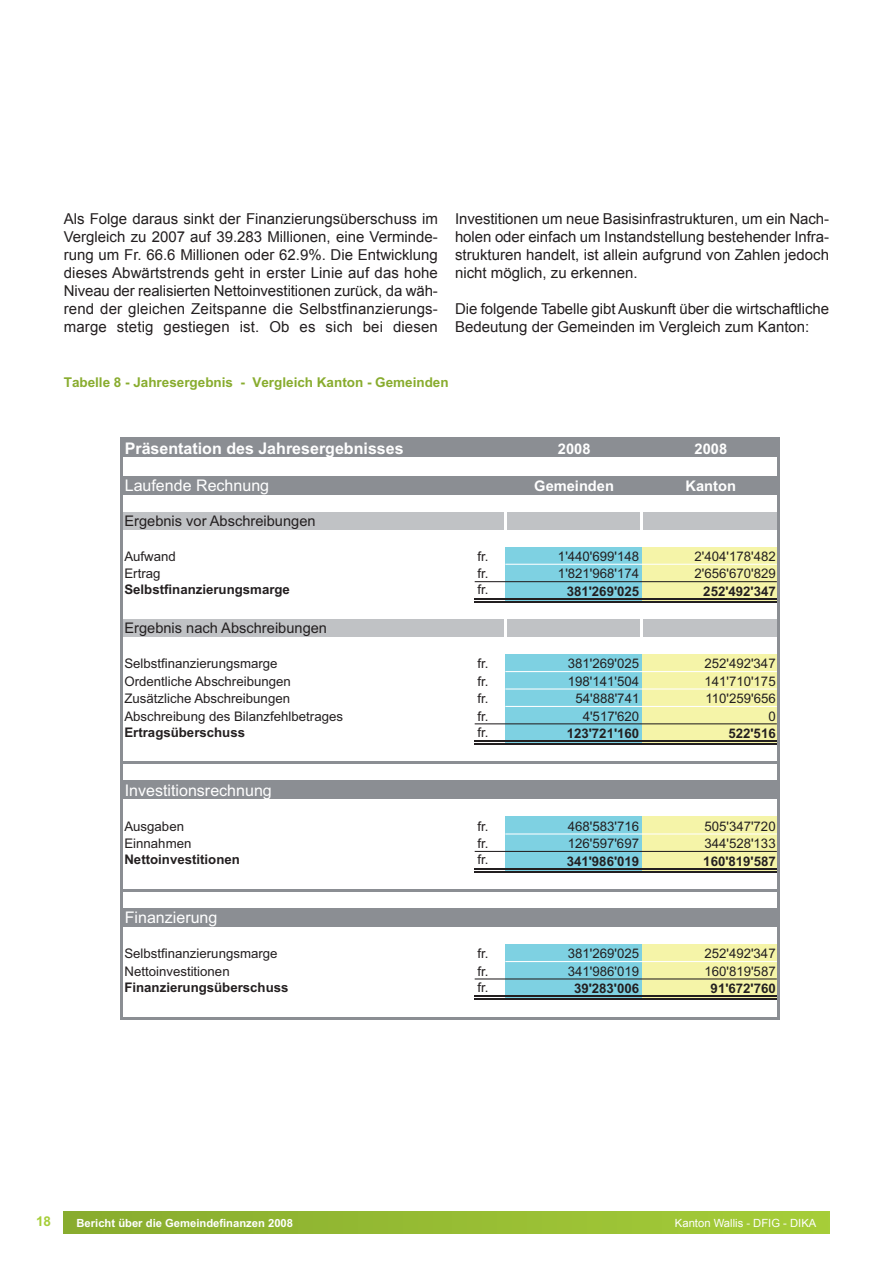
<style>
.page{position:relative;width:893px;height:1263px;background:#fff}
.page>*{position:absolute;margin:0;border:0;box-sizing:border-box;transform-origin:0 0}
.t1{font:16.05px "Arial";color:#fff}
.t2{font:700 16.05px "Arial";color:#fff}
.t3{font:15px/18px "Arial";color:#231f20;text-align:justify}
.t4{font:14.7px "Arial";color:#231f20}
.t5{font:700 14.7px "Arial";color:#fff}
.t6{font:700 13.5px "Arial";color:#88ac2e}
.t7{font:700 13.5px "Arial";color:#a6ce39}
.t8{font:13.2px "Arial";color:#231f20}
.t9{font:700 13.2px "Arial";color:#231f20}
.t10{font:700 11.25px "Arial";color:#fff}
.t11{font:11.25px "Arial";color:#fff}
</style>
<div class="page">
<div style="left:64px;top:1212px;width:765px;height:21px;background:linear-gradient(to right,#88ab2e,#a6cd39)"></div>
<div style="left:122px;top:438px;width:657px;height:19px;background:#8b8e93"></div>
<div style="left:122px;top:476px;width:657px;height:19px;background:#8b8e93"></div>
<div style="left:122px;top:512px;width:657px;height:17px;background:#c0c2c5"></div>
<div style="left:505px;top:547px;width:137px;height:17px;background:#7ed1e2"></div>
<div style="left:642px;top:547px;width:137px;height:17px;background:#f5f4a8"></div>
<div style="left:505px;top:564px;width:137px;height:18px;background:#7ed1e2"></div>
<div style="left:642px;top:564px;width:137px;height:18px;background:#f5f4a8"></div>
<div style="left:505px;top:582px;width:137px;height:19px;background:#7ed1e2"></div>
<div style="left:642px;top:582px;width:137px;height:19px;background:#f5f4a8"></div>
<div style="left:122px;top:619px;width:657px;height:18px;background:#c0c2c5"></div>
<div style="left:505px;top:654px;width:137px;height:18px;background:#7ed1e2"></div>
<div style="left:642px;top:654px;width:137px;height:18px;background:#f5f4a8"></div>
<div style="left:505px;top:672px;width:137px;height:17px;background:#7ed1e2"></div>
<div style="left:642px;top:672px;width:137px;height:17px;background:#f5f4a8"></div>
<div style="left:505px;top:689px;width:137px;height:18px;background:#7ed1e2"></div>
<div style="left:642px;top:689px;width:137px;height:18px;background:#f5f4a8"></div>
<div style="left:505px;top:707px;width:137px;height:17px;background:#7ed1e2"></div>
<div style="left:642px;top:707px;width:137px;height:17px;background:#f5f4a8"></div>
<div style="left:505px;top:724px;width:137px;height:19px;background:#7ed1e2"></div>
<div style="left:642px;top:724px;width:137px;height:19px;background:#f5f4a8"></div>
<div style="left:122px;top:780px;width:657px;height:19px;background:#8b8e93"></div>
<div style="left:505px;top:817px;width:137px;height:17px;background:#7ed1e2"></div>
<div style="left:642px;top:817px;width:137px;height:17px;background:#f5f4a8"></div>
<div style="left:505px;top:834px;width:137px;height:17px;background:#7ed1e2"></div>
<div style="left:642px;top:834px;width:137px;height:17px;background:#f5f4a8"></div>
<div style="left:505px;top:851px;width:137px;height:19px;background:#7ed1e2"></div>
<div style="left:642px;top:851px;width:137px;height:19px;background:#f5f4a8"></div>
<div style="left:122px;top:908px;width:657px;height:19px;background:#8b8e93"></div>
<div style="left:505px;top:944px;width:137px;height:18px;background:#7ed1e2"></div>
<div style="left:642px;top:944px;width:137px;height:18px;background:#f5f4a8"></div>
<div style="left:505px;top:962px;width:137px;height:17px;background:#7ed1e2"></div>
<div style="left:642px;top:962px;width:137px;height:17px;background:#f5f4a8"></div>
<div style="left:505px;top:979px;width:137px;height:19px;background:#7ed1e2"></div>
<div style="left:642px;top:979px;width:137px;height:19px;background:#f5f4a8"></div>
<svg style="left:504px;top:512px;width:2px;height:17px"></svg>
<svg style="left:641px;top:512px;width:2px;height:17px"></svg>
<hr style="left:120px;top:437px;width:3px;height:582px;background:#8b8e93">
<hr style="left:777px;top:440px;width:3px;height:579px;background:#8b8e93">
<svg style="left:504px;top:619px;width:2px;height:18px"></svg>
<svg style="left:641px;top:619px;width:2px;height:18px"></svg>
<hr style="left:123px;top:437px;width:657px;height:2px;background:#8b8e93">
<hr style="left:505px;top:564px;width:272px;height:1px;background:#fff">
<hr style="left:475px;top:581px;width:302px;height:1px;background:#231f20">
<hr style="left:475px;top:598px;width:302px;height:2px;background:#231f20">
<hr style="left:475px;top:601px;width:302px;height:1px;background:#231f20">
<hr style="left:505px;top:671px;width:272px;height:1px;background:#fff">
<hr style="left:505px;top:688px;width:272px;height:1px;background:#fff">
<hr style="left:505px;top:706px;width:272px;height:1px;background:#fff">
<hr style="left:475px;top:723px;width:302px;height:1px;background:#231f20">
<hr style="left:475px;top:741px;width:302px;height:1px;background:#231f20">
<hr style="left:475px;top:743px;width:302px;height:2px;background:#231f20">
<hr style="left:123px;top:762px;width:657px;height:2px;background:#8b8e93">
<hr style="left:505px;top:833px;width:272px;height:1px;background:#fff">
<hr style="left:475px;top:851px;width:302px;height:1px;background:#231f20">
<hr style="left:475px;top:868px;width:302px;height:1px;background:#231f20">
<hr style="left:475px;top:871px;width:302px;height:1px;background:#231f20">
<hr style="left:123px;top:889px;width:657px;height:3px;background:#8b8e93">
<hr style="left:505px;top:961px;width:272px;height:1px;background:#fff">
<hr style="left:475px;top:978px;width:302px;height:1px;background:#231f20">
<hr style="left:475px;top:996px;width:302px;height:1px;background:#231f20">
<hr style="left:475px;top:999px;width:302px;height:1px;background:#231f20">
<hr style="left:123px;top:1017px;width:657px;height:2px;background:#8b8e93">
<p class="t3" style="left:64px;top:209px;width:376px">Als Folge daraus sinkt der Finanzierungsüberschuss im Vergleich zu 2007 auf 39.283 Millionen, eine Verminde&shy;rung um Fr. 66.6 Millionen oder 62.9%. Die Entwicklung dieses Abwärtstrends geht in erster Linie auf das hohe Niveau der realisierten Nettoinvestitionen zurück, da wäh&shy;rend der gleichen Zeitspanne die Selbstfinanzierungs&shy;marge stetig gestiegen ist. Ob es sich bei diesen</p>
<p class="t3" style="left:455px;top:209px;width:376px">Investitionen um neue Basisinfrastrukturen, um ein Nach&shy;holen oder einfach um Instandstellung bestehender Infra&shy;strukturen handelt, ist allein aufgrund von Zahlen jedoch nicht möglich, zu erkennen.</p>
<p class="t3" style="left:455px;top:299px;width:376px">Die folgende Tabelle gibt Auskunft über die wirtschaftliche<br>Bedeutung der Gemeinden im Vergleich zum Kanton:</p>
<p class="t6" style="left:64px;top:377px;width:386px">Tabelle 8 - Jahresergebnis - Vergleich Kanton - Gemeinden</p>
<p class="t2" style="left:125px;top:442px;width:280px">Präsentation des Jahresergebnisses</p>
<p class="t5" style="left:558px;top:443px;width:34px">2008</p>
<p class="t5" style="left:695px;top:443px;width:34px">2008</p>
<p class="t1" style="left:125px;top:480px;width:146px">Laufende Rechnung</p>
<p class="t5" style="left:534px;top:481px;width:81px">Gemeinden</p>
<p class="t5" style="left:685px;top:481px;width:52px">Kanton</p>
<p class="t4" style="left:124px;top:515px;width:193px">Ergebnis vor Abschreibungen</p>
<p class="t8" style="left:124px;top:551px;width:53px">Aufwand</p>
<p class="t8" style="left:477px;top:551px;width:13px">fr.</p>
<p class="t8" style="left:558px;top:551px;width:83px">1'440'699'148</p>
<p class="t8" style="left:695px;top:551px;width:83px">2'404'178'482</p>
<p class="t8" style="left:124px;top:569px;width:38px">Ertrag</p>
<p class="t8" style="left:477px;top:569px;width:13px">fr.</p>
<p class="t8" style="left:558px;top:569px;width:83px">1'821'968'174</p>
<p class="t8" style="left:695px;top:569px;width:83px">2'656'670'829</p>
<p class="t9" style="left:124px;top:585px;width:167px">Selbstfinanzierungsmarge</p>
<p class="t8" style="left:477px;top:585px;width:13px">fr.</p>
<p class="t9" style="left:567px;top:586px;width:74px">381'269'025</p>
<p class="t9" style="left:703px;top:586px;width:74px">252'492'347</p>
<p class="t4" style="left:124px;top:623px;width:204px">Ergebnis nach Abschreibungen</p>
<p class="t8" style="left:124px;top:659px;width:155px">Selbstfinanzierungsmarge</p>
<p class="t8" style="left:477px;top:659px;width:13px">fr.</p>
<p class="t8" style="left:568px;top:659px;width:73px">381'269'025</p>
<p class="t8" style="left:704px;top:659px;width:73px">252'492'347</p>
<p class="t8" style="left:124px;top:676px;width:168px">Ordentliche Abschreibungen</p>
<p class="t8" style="left:477px;top:676px;width:13px">fr.</p>
<p class="t8" style="left:568px;top:676px;width:73px">198'141'504</p>
<p class="t8" style="left:704px;top:676px;width:73px">141'710'175</p>
<p class="t8" style="left:124px;top:694px;width:167px">Zusätzliche Abschreibungen</p>
<p class="t8" style="left:477px;top:694px;width:13px">fr.</p>
<p class="t8" style="left:575px;top:694px;width:65px">54'888'741</p>
<p class="t8" style="left:705px;top:694px;width:72px">110'259'656</p>
<p class="t8" style="left:124px;top:711px;width:220px">Abschreibung des Bilanzfehlbetrages</p>
<p class="t8" style="left:477px;top:711px;width:13px">fr.</p>
<p class="t8" style="left:583px;top:711px;width:58px">4'517'620</p>
<p class="t8" style="left:768px;top:711px;width:9px">0</p>
<p class="t9" style="left:124px;top:727px;width:122px">Ertragsüberschuss</p>
<p class="t8" style="left:477px;top:727px;width:13px">fr.</p>
<p class="t9" style="left:567px;top:728px;width:74px">123'721'160</p>
<p class="t9" style="left:728px;top:728px;width:49px">522'516</p>
<p class="t1" style="left:125px;top:784px;width:149px">Investitionsrechnung</p>
<p class="t8" style="left:124px;top:821px;width:61px">Ausgaben</p>
<p class="t8" style="left:477px;top:821px;width:13px">fr.</p>
<p class="t8" style="left:568px;top:821px;width:73px">468'583'716</p>
<p class="t8" style="left:704px;top:821px;width:73px">505'347'720</p>
<p class="t8" style="left:124px;top:839px;width:68px">Einnahmen</p>
<p class="t8" style="left:477px;top:839px;width:13px">fr.</p>
<p class="t8" style="left:568px;top:839px;width:73px">126'597'697</p>
<p class="t8" style="left:704px;top:839px;width:73px">344'528'133</p>
<p class="t9" style="left:124px;top:855px;width:117px">Nettoinvestitionen</p>
<p class="t8" style="left:477px;top:855px;width:13px">fr.</p>
<p class="t9" style="left:567px;top:856px;width:74px">341'986'019</p>
<p class="t9" style="left:703px;top:856px;width:74px">160'819'587</p>
<p class="t1" style="left:125px;top:912px;width:94px">Finanzierung</p>
<p class="t8" style="left:124px;top:949px;width:155px">Selbstfinanzierungsmarge</p>
<p class="t8" style="left:477px;top:949px;width:13px">fr.</p>
<p class="t8" style="left:568px;top:949px;width:73px">381'269'025</p>
<p class="t8" style="left:704px;top:949px;width:73px">252'492'347</p>
<p class="t8" style="left:124px;top:966px;width:107px">Nettoinvestitionen</p>
<p class="t8" style="left:477px;top:966px;width:13px">fr.</p>
<p class="t8" style="left:568px;top:966px;width:73px">341'986'019</p>
<p class="t8" style="left:704px;top:966px;width:73px">160'819'587</p>
<p class="t9" style="left:124px;top:982px;width:166px">Finanzierungsüberschuss</p>
<p class="t8" style="left:477px;top:982px;width:13px">fr.</p>
<p class="t9" style="left:574px;top:984px;width:67px">39'283'006</p>
<p class="t9" style="left:711px;top:984px;width:67px">91'672'760</p>
<p class="t7" style="left:36px;top:1216px;width:16px">18</p>
<p class="t10" style="left:77px;top:1219px;width:218px">Bericht über die Gemeindefinanzen 2008</p>
<p class="t11" style="left:675px;top:1217px;width:143px">Kanton Wallis - DFIG - DIKA</p>
</div>
